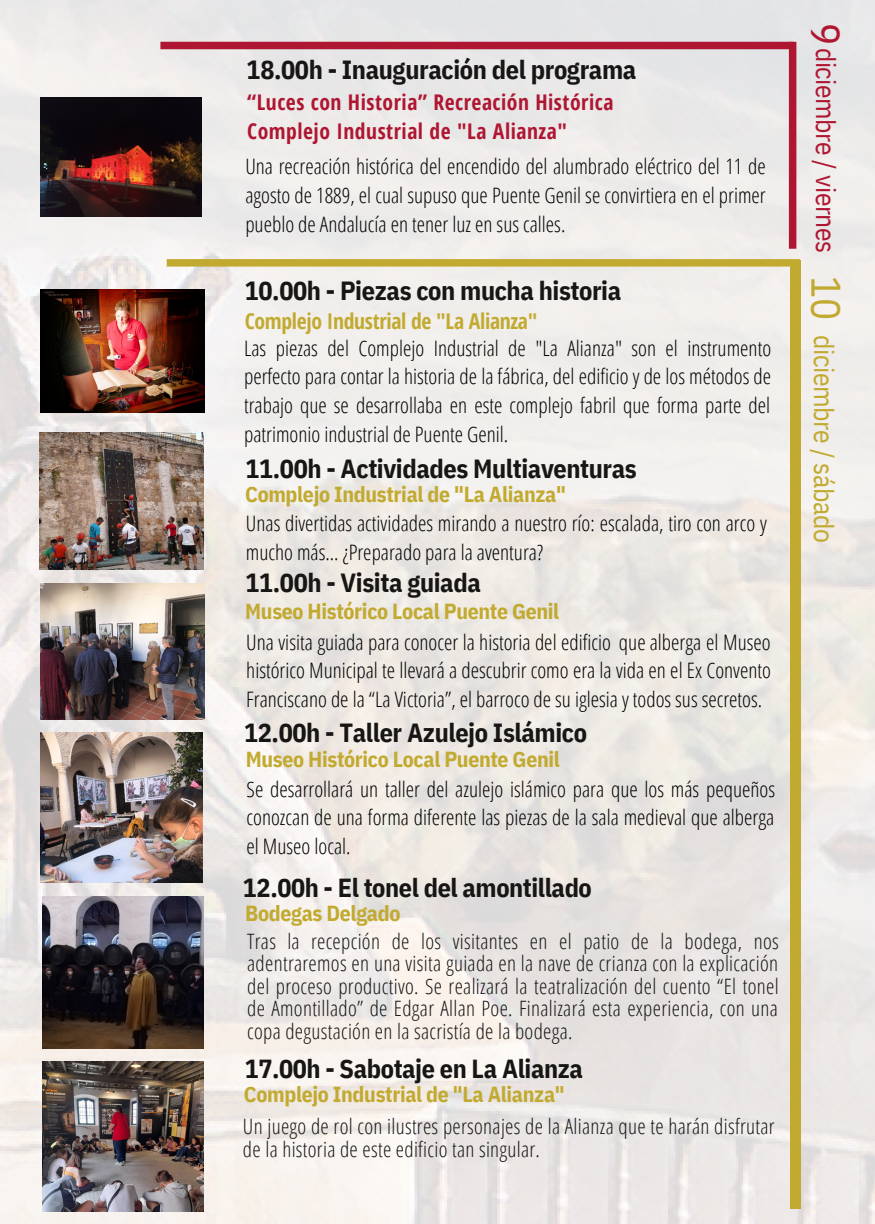
<style>
.page{position:relative;width:875px;height:1224px;background:#fff}
.page>*{position:absolute;margin:0;border:0;box-sizing:border-box;transform-origin:0 0}
.t1{font:41.2px "IBM Plex Sans Cond";color:#c2aa31}
.t2{font:41px "IBM Plex Sans Cond";color:#af1631}
.t3{font:27.6px "IBM Plex Sans Cond";letter-spacing:-.015em;color:#c2aa31}
.t4{font:27.4px "IBM Plex Sans Cond";letter-spacing:-.015em;color:#af1631}
.t5{font:700 26.2px "IBM Plex Sans Cond";letter-spacing:-.015em;color:#171615}
.t6{font:700 21.8px "IBM Plex Sans Cond";letter-spacing:-.015em;color:#c2aa31}
.t7{font:700 21.8px "Open Sans Condensed";letter-spacing:-.015em;color:#c2aa31}
.t8{font:700 21.6px/28.6px "Open Sans Condensed";letter-spacing:.025em;color:#af1631}
.t9{font:300 21.4px/28.6px "Open Sans Condensed";color:#000;text-align:justify}
.t10{font:300 21.2px/22.4px "Open Sans Condensed";letter-spacing:.015em;color:#171615;text-align:justify}
</style>
<div class="page">
<img style="left:0;top:0;width:874px;height:1223px">
<div style="left:789px;top:260px;width:11px;height:949px;background:#c2aa31"></div>
<div style="left:160px;top:42px;width:633px;height:7px;background:#af1631"></div>
<div style="left:788px;top:42px;width:8px;height:207px;background:#af1631"></div>
<div style="left:167px;top:259px;width:632px;height:8px;background:#c2aa31"></div>
<img style="left:41px;top:97px;width:160px;height:120px">
<img style="left:41px;top:290px;width:163px;height:123px">
<img style="left:40px;top:433px;width:163px;height:136px">
<img style="left:41px;top:583px;width:163px;height:136px">
<img style="left:41px;top:733px;width:162px;height:149px">
<img style="left:43px;top:897px;width:160px;height:151px">
<img style="left:43px;top:1061px;width:160px;height:150px">
<p class="t5" style="left:246px;top:52px;width:391px">18.00h - Inauguración del programa</p>
<p class="t8" style="left:247px;top:87px;width:367px">“Luces con Historia” Recreación Histórica<br>Complejo Industrial de "La Alianza"</p>
<p class="t9" style="left:245px;top:152px;width:521px">Una recreación histórica del encendido del alumbrado eléctrico del 11 de agosto de 1889, el cual supuso que Puente Genil se convirtiera en el primer pueblo de Andalucía en tener luz en sus calles.</p>
<p class="t5" style="left:245px;top:273px;width:378px">10.00h - Piezas con mucha historia</p>
<p class="t7" style="left:245px;top:306px;width:294px">Complejo Industrial de "La Alianza"</p>
<p class="t9" style="left:244px;top:333px;width:528px">Las piezas del Complejo Industrial de "La Alianza" son el instrumento perfecto para contar la historia de la fábrica, del edificio y de los métodos de trabajo que se desarrollaba en este complejo fabril que forma parte del patrimonio industrial de Puente Genil.</p>
<p class="t6" style="left:245px;top:479px;width:322px">Complejo Industrial de "La Alianza"</p>
<p class="t9" style="left:246px;top:509px;width:522px">Unas divertidas actividades mirando a nuestro río: escalada, tiro con arco y mucho más... ¿Preparado para la aventura?</p>
<p class="t6" style="left:245px;top:597px;width:315px">Museo Histórico Local Puente Genil</p>
<p class="t9" style="left:246px;top:627px;width:526px">Una visita guiada para conocer la historia del edificio que alberga el Museo histórico Municipal te llevará a descubrir como era la vida en el Ex Convento Franciscano de la “La Victoria”, el barroco de su iglesia y todos sus secretos.</p>
<p class="t5" style="left:244px;top:715px;width:344px">12.00h - Taller Azulejo Islámico</p>
<p class="t6" style="left:246px;top:744px;width:315px">Museo Histórico Local Puente Genil</p>
<p class="t9" style="left:246px;top:774px;width:529px">Se desarrollará un taller del azulejo islámico para que los más pequeños conozcan de una forma diferente las piezas de la sala medieval que alberga el Museo local.</p>
<p class="t5" style="left:243px;top:870px;width:350px">12.00h - El tonel del amontillado</p>
<p class="t6" style="left:245px;top:899px;width:157px">Bodegas Delgado</p>
<p class="t10" style="left:247px;top:929px;width:532px">Tras la recepción de los visitantes en el patio de la bodega, nos adentraremos en una visita guiada en la nave de crianza con la explicación del proceso productivo. Se realizará la teatralización del cuento “El tonel de Amontillado” de Edgar Allan Poe. Finalizará esta experiencia, con una copa degustación en la sacristía de la bodega.</p>
<p class="t5" style="left:245px;top:1051px;width:339px">17.00h - Sabotaje en La Alianza</p>
<p class="t6" style="left:244px;top:1080px;width:322px">Complejo Industrial de "La Alianza"</p>
<p class="t10" style="left:243px;top:1115px;width:533px">Un juego de rol con ilustres personajes de la Alianza que te harán disfrutar de la historia de este edificio tan singular.</p>
<p class="t5" style="left:245px;top:451px;width:393px">11.00h - Actividades Multiaventuras</p>
<p class="t5" style="left:245px;top:565px;width:237px">11.00h - Visita guiada</p>
<h2 class="t2" style="left:852px;top:23px;width:24px;rotate:90deg">9</h2>
<p class="t4" style="left:844px;top:48px;width:207px;rotate:90deg">diciembre / viernes</p>
<h1 class="t1" style="left:853px;top:276px;width:45px;rotate:90deg">10</h1>
<p class="t3" style="left:841px;top:335px;width:209px;rotate:90deg">diciembre / sábado</p>
</div>
